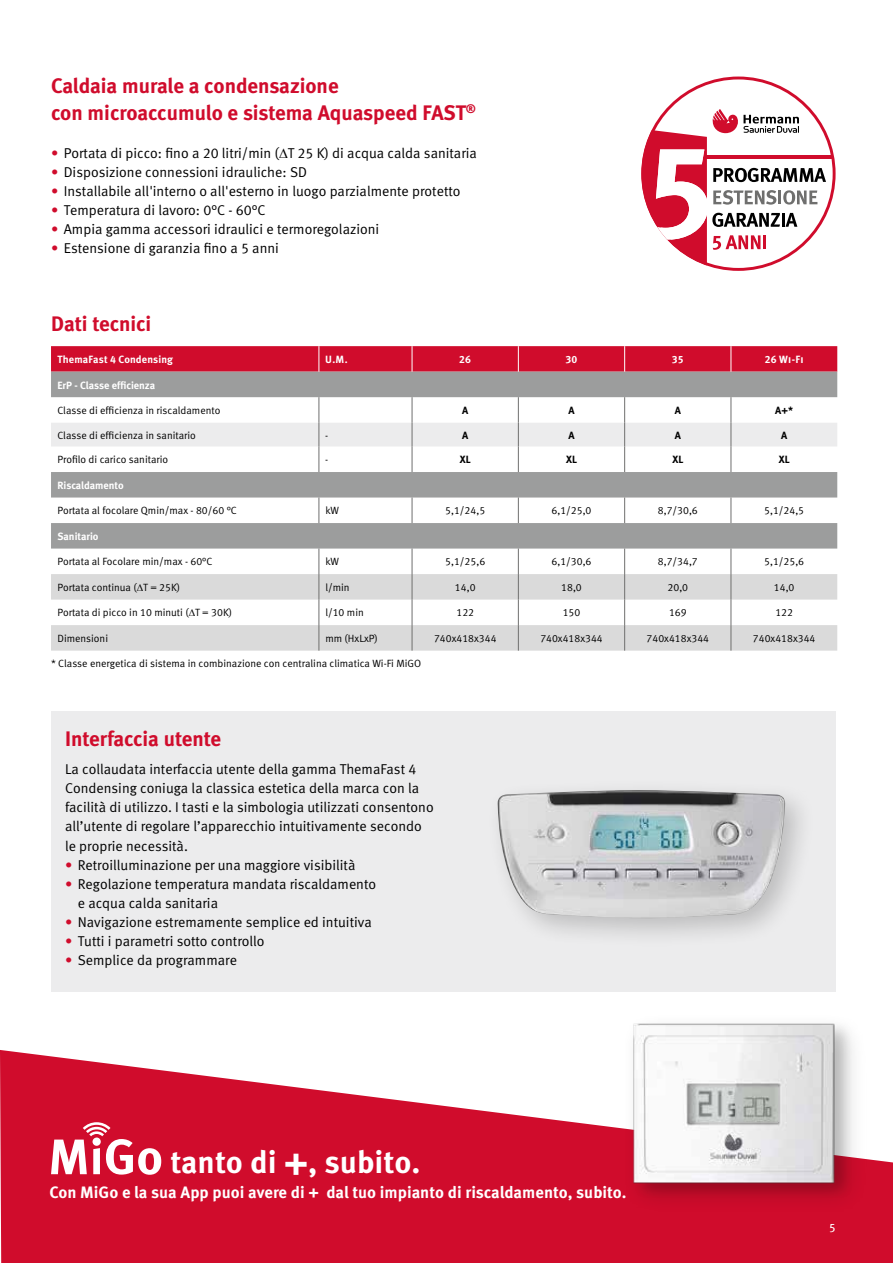
<style>
.page{position:relative;width:893px;height:1263px;background:#fff}
.page>*{position:absolute;margin:0;border:0;box-sizing:border-box;transform-origin:0 0}
.t1{font:700 31.5px "Meta Pro";color:#fff}
.t2{font:21px/27px "Meta Bold LF";color:#d00c2c}
.t3{font:700 16.5px "Meta Pro";color:#fff}
.t4{font:14.25px/19.2px "Meta Normal LF";color:#000}
.t5{font:12px "Meta Pro";color:#fff}
.t6{font:10.5px "Meta Normal LF";color:#000}
.t7{font:10.5px "Meta Bold LF";color:#fff}
.t8{font:10.5px "Meta Bold LF";color:#000}
.t9{font:10.5px "Meta Bold LF Caps";letter-spacing:.015em;color:#fff}
.s1{color:#d00c2c}
.s2{font-size:38.7px}
</style>
<div class="page">
<div style="left:51px;top:711px;width:785px;height:281px;background:#ececed"></div>
<svg style="left:51px;top:372px;width:786px;height:177px;fill:#9c9d9d"></svg>
<svg style="left:51px;top:574px;width:786px;height:77px;fill:#dadada"></svg>
<svg style="left:51px;top:346px;width:786px;height:26px;background:#d01231"></svg>
<svg style="left:51px;top:397px;width:786px;height:75px"></svg>
<svg style="left:319px;top:497px;width:1px;height:26px"></svg>
<svg style="left:412px;top:497px;width:1px;height:26px"></svg>
<svg style="left:518px;top:497px;width:1px;height:26px"></svg>
<svg style="left:624px;top:497px;width:1px;height:26px"></svg>
<svg style="left:731px;top:497px;width:1px;height:26px"></svg>
<svg style="left:319px;top:549px;width:1px;height:102px"></svg>
<svg style="left:412px;top:549px;width:1px;height:102px"></svg>
<svg style="left:518px;top:549px;width:1px;height:102px"></svg>
<svg style="left:624px;top:549px;width:1px;height:102px"></svg>
<svg style="left:731px;top:549px;width:1px;height:102px"></svg>
<div style="left:486px;top:778px;width:330px;height:172px;background:#000;opacity:.2"></div>
<img style="left:496px;top:790px;width:290px;height:128px">
<svg style="left:0;top:1050px;width:893px;height:213px;fill:#d00c2c"></svg>
<svg style="left:51px;top:1122px;width:110px;height:53px"></svg>
<svg style="left:641px;top:77px;width:195px;height:194px"></svg>
<div style="left:622px;top:1012px;width:253px;height:208px;background:#000;opacity:.2"></div>
<img style="left:605px;top:1020px;width:262px;height:192px">
<svg style="left:137px;top:584px;width:6px;height:7px"></svg>
<svg style="left:189px;top:609px;width:6px;height:7px"></svg>
<h2 class="t2" style="left:51px;top:72px;width:427px">Caldaia murale a condensazione<br>con microaccumulo e sistema Aquaspeed FAST<sup>®</sup></h2>
<p class="t4" style="left:51px;top:143px;width:427px"><span class="s1">•</span> Portata di picco: fino a 20 litri/min ( T 25 K) di acqua calda sanitaria</p>
<p class="t4" style="left:51px;top:162px;width:257px"><span class="s1">•</span> Disposizione connessioni idrauliche: SD</p>
<p class="t4" style="left:51px;top:181px;width:411px"><span class="s1">•</span> Installabile all'interno o all'esterno in luogo parzialmente protetto</p>
<p class="t4" style="left:51px;top:200px;width:216px"><span class="s1">•</span> Temperatura di lavoro: 0°C - 60°C</p>
<p class="t4" style="left:51px;top:220px;width:330px"><span class="s1">•</span> Ampia gamma accessori idraulici e termoregolazioni</p>
<p class="t4" style="left:51px;top:239px;width:229px"><span class="s1">•</span> Estensione di garanzia fino a 5 anni</p>
<h2 class="t2" style="left:51px;top:310px;width:102px">Dati tecnici</h2>
<p class="t7" style="left:57px;top:353px;width:117px">ThemaFast 4 Condensing</p>
<p class="t9" style="left:325px;top:353px;width:24px">U.M.</p>
<p class="t9" style="left:459px;top:353px;width:13px">26</p>
<p class="t9" style="left:565px;top:353px;width:13px">30</p>
<p class="t9" style="left:672px;top:353px;width:13px">35</p>
<p class="t9" style="left:765px;top:353px;width:40px">26 Wi-Fi</p>
<p class="t7" style="left:57px;top:379px;width:99px">ErP - Classe efficienza</p>
<p class="t6" style="left:57px;top:404px;width:164px">Classe di efficienza in riscaldamento</p>
<p class="t8" style="left:462px;top:404px;width:8px">A</p>
<p class="t8" style="left:568px;top:404px;width:8px">A</p>
<p class="t8" style="left:675px;top:404px;width:8px">A</p>
<p class="t8" style="left:775px;top:404px;width:19px">A+*</p>
<p class="t6" style="left:57px;top:429px;width:140px">Classe di efficienza in sanitario</p>
<p class="t6" style="left:325px;top:429px;width:5px">-</p>
<p class="t8" style="left:462px;top:429px;width:8px">A</p>
<p class="t8" style="left:568px;top:429px;width:8px">A</p>
<p class="t8" style="left:675px;top:429px;width:8px">A</p>
<p class="t8" style="left:781px;top:429px;width:8px">A</p>
<p class="t6" style="left:57px;top:453px;width:112px">Profilo di carico sanitario</p>
<p class="t6" style="left:325px;top:453px;width:5px">-</p>
<p class="t8" style="left:460px;top:453px;width:12px">XL</p>
<p class="t8" style="left:566px;top:453px;width:12px">XL</p>
<p class="t8" style="left:672px;top:453px;width:12px">XL</p>
<p class="t8" style="left:779px;top:453px;width:12px">XL</p>
<p class="t7" style="left:57px;top:479px;width:68px">Riscaldamento</p>
<p class="t6" style="left:57px;top:504px;width:181px">Portata al focolare Qmin/max - 80/60 °C</p>
<p class="t6" style="left:325px;top:504px;width:15px">kW</p>
<p class="t6" style="left:445px;top:504px;width:41px">5,1/24,5</p>
<p class="t6" style="left:552px;top:504px;width:41px">6,1/25,0</p>
<p class="t6" style="left:658px;top:504px;width:41px">8,7/30,6</p>
<p class="t6" style="left:764px;top:504px;width:41px">5,1/24,5</p>
<p class="t7" style="left:57px;top:530px;width:43px">Sanitario</p>
<p class="t6" style="left:57px;top:555px;width:156px">Portata al Focolare min/max - 60°C</p>
<p class="t6" style="left:325px;top:555px;width:15px">kW</p>
<p class="t6" style="left:445px;top:555px;width:41px">5,1/25,6</p>
<p class="t6" style="left:552px;top:555px;width:41px">6,1/30,6</p>
<p class="t6" style="left:658px;top:555px;width:41px">8,7/34,7</p>
<p class="t6" style="left:764px;top:555px;width:41px">5,1/25,6</p>
<p class="t6" style="left:57px;top:581px;width:124px">Portata continua ( T = 25K)</p>
<p class="t6" style="left:325px;top:581px;width:26px">l/min</p>
<p class="t6" style="left:455px;top:581px;width:22px">14,0</p>
<p class="t6" style="left:561px;top:581px;width:22px">18,0</p>
<p class="t6" style="left:668px;top:581px;width:22px">20,0</p>
<p class="t6" style="left:774px;top:581px;width:22px">14,0</p>
<p class="t6" style="left:57px;top:606px;width:176px">Portata di picco in 10 minuti ( T = 30K)</p>
<p class="t6" style="left:325px;top:606px;width:40px">l/10 min</p>
<p class="t6" style="left:456px;top:606px;width:19px">122</p>
<p class="t6" style="left:563px;top:606px;width:19px">150</p>
<p class="t6" style="left:669px;top:606px;width:19px">169</p>
<p class="t6" style="left:775px;top:606px;width:19px">122</p>
<p class="t6" style="left:57px;top:632px;width:52px">Dimensioni</p>
<p class="t6" style="left:325px;top:632px;width:54px">mm (HxLxP)</p>
<p class="t6" style="left:434px;top:632px;width:64px">740x418x344</p>
<p class="t6" style="left:540px;top:632px;width:64px">740x418x344</p>
<p class="t6" style="left:647px;top:632px;width:64px">740x418x344</p>
<p class="t6" style="left:753px;top:632px;width:64px">740x418x344</p>
<p class="t6" style="left:51px;top:657px;width:372px">* Classe energetica di sistema in combinazione con centralina climatica Wi-Fi MiGO</p>
<h2 class="t2" style="left:65px;top:725px;width:158px">Interfaccia utente</h2>
<p class="t4" style="left:65px;top:759px;width:370px">La collaudata interfaccia utente della gamma ThemaFast 4<br>Condensing coniuga la classica estetica della marca con la facilità di utilizzo. I tasti e la simbologia utilizzati consentono all’utente di regolare l’apparecchio intuitivamente secondo le proprie necessità.</p>
<p class="t4" style="left:65px;top:855px;width:292px"><span class="s1">•</span> Retroilluminazione per una maggiore visibilità</p>
<p class="t4" style="left:78px;top:874px;width:300px;text-indent:-13px"><span class="s1">•</span> Regolazione temperatura mandata riscaldamento e acqua calda sanitaria</p>
<p class="t4" style="left:65px;top:912px;width:308px"><span class="s1">•</span> Navigazione estremamente semplice ed intuitiva</p>
<p class="t4" style="left:65px;top:931px;width:201px"><span class="s1">•</span> Tutti i parametri sotto controllo</p>
<p class="t4" style="left:65px;top:951px;width:173px"><span class="s1">•</span> Semplice da programmare</p>
<h1 class="t1" style="left:171px;top:1142px;width:251px">tanto di <span class="s2">+</span>, subito.</h1>
<p class="t3" style="left:50px;top:1182px;width:578px">Con MiGo e la sua App puoi avere di + dal tuo impianto di riscaldamento, subito.</p>
<p class="t5" style="left:830px;top:1218px;width:7px">5</p>
</div>
